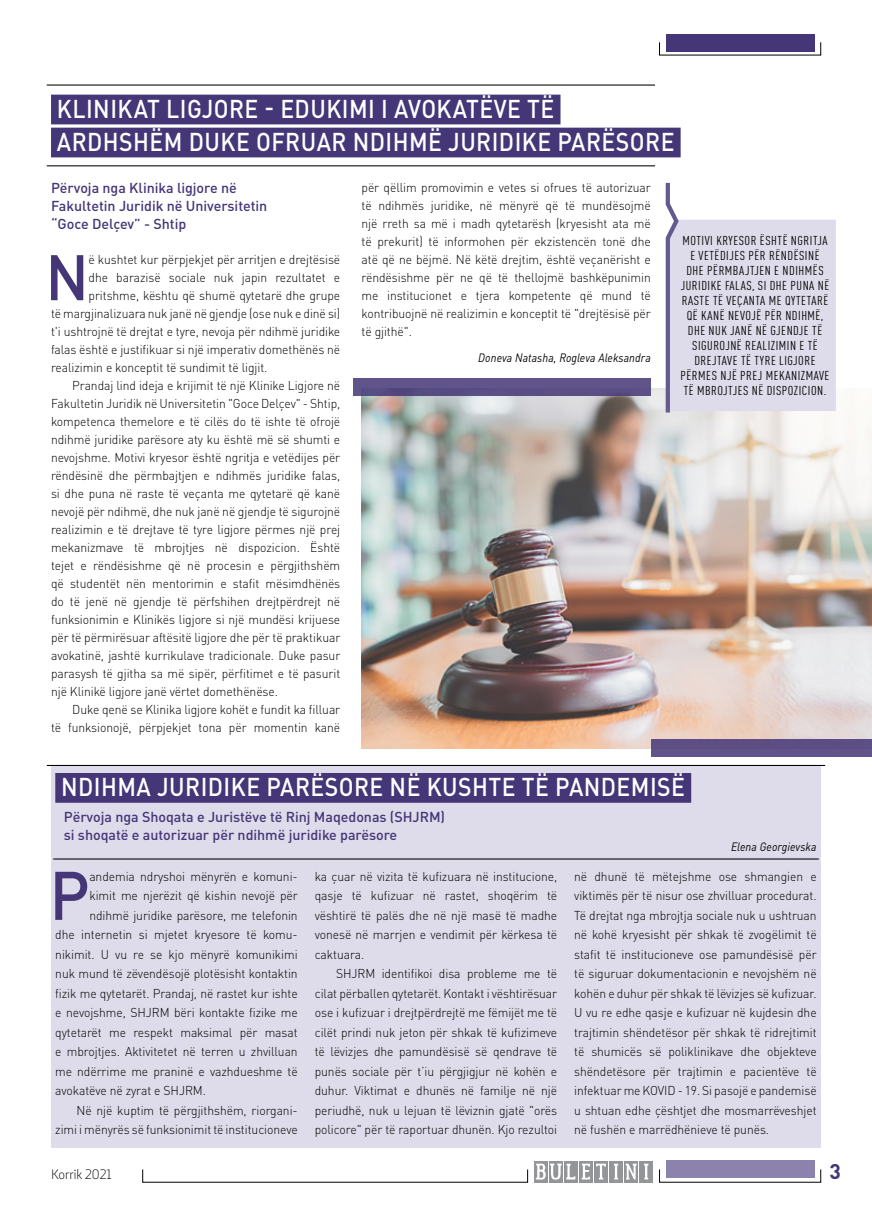
<style>
.page{position:relative;width:872px;height:1212px;background:#fff}
.page>*{position:absolute;margin:0;border:0;box-sizing:border-box;transform-origin:0 0}
.t1{font:500 67.5px "DIN Pro";color:#443677;scale:.95 1}
.t2{font:500 63.3px "DIN Pro";color:#443677;scale:.95 1}
.t3{font:500 25.5px/33px "DIN Pro";letter-spacing:.02em;color:#fff;scale:.9 1}
.t4{font:700 21px "DIN Pro";color:#443677}
.t5{font:500 14.25px/18px "DIN Pro";letter-spacing:-.005em;color:#443677}
.t6{font:300 12.75px/19.5px "DIN Pro";letter-spacing:-.005em;color:#000;text-align:justify;scale:.95 1}
.t7{font:condensed 12.75px/15px "DIN Pro";letter-spacing:.04em;color:#000;text-align:center;scale:1.05 1}
.t8{font:300 12.75px "Stobi Sans";letter-spacing:-.005em;color:#000}
.t9{font:italic 12px "DIN Pro";letter-spacing:.01em;color:#000;scale:.9 1}
</style>
<div class="page">
<div style="left:51px;top:765px;width:770px;height:383px;background:#dedcea"></div>
<div style="left:639px;top:1161px;width:14px;height:21px;background:#939598"></div>
<svg style="left:644px;top:1163px;width:4px;height:16px"></svg>
<svg style="left:624px;top:1161px;width:14px;height:21px"></svg>
<svg style="left:625px;top:1163px;width:11px;height:16px"></svg>
<div style="left:609px;top:1161px;width:14px;height:21px;background:#939598"></div>
<svg style="left:614px;top:1163px;width:4px;height:16px"></svg>
<div style="left:594px;top:1161px;width:14px;height:21px;background:#939598"></div>
<svg style="left:596px;top:1163px;width:10px;height:16px"></svg>
<div style="left:579px;top:1161px;width:13px;height:21px;background:#939598"></div>
<svg style="left:582px;top:1163px;width:8px;height:16px"></svg>
<svg style="left:564px;top:1161px;width:13px;height:21px"></svg>
<svg style="left:549px;top:1161px;width:13px;height:21px"></svg>
<svg style="left:534px;top:1161px;width:13px;height:21px"></svg>
<svg style="left:536px;top:1163px;width:39px;height:16px"></svg>
<div style="left:665px;top:1161px;width:149px;height:17px;background:#8b83ae"></div>
<div style="left:665px;top:34px;width:149px;height:17px;background:#443677"></div>
<img style="left:361px;top:388px;width:511px;height:360px">
<hr style="left:47px;top:85px;width:608px;height:1px;background:#000">
<hr style="left:47px;top:165px;width:608px;height:1px;background:#000">
<div style="left:51px;top:95px;width:509px;height:29px;background:#443677"></div>
<div style="left:51px;top:128px;width:629px;height:29px;background:#443677"></div>
<svg style="left:663px;top:182px;width:173px;height:235px"></svg>
<hr style="left:47px;top:765px;width:778px;height:1px;background:#000">
<div style="left:55px;top:773px;width:636px;height:30px;background:#443677"></div>
<hr style="left:53px;top:858px;width:766px;height:1px;background:#000">
<div style="left:651px;top:740px;width:221px;height:17px;background:#5d4e85"></div>
<div style="left:353px;top:378px;width:298px;height:17px;background:#60548b"></div>
<h3 class="t3" style="left:57px;top:90px;width:688px">KLINIKAT LIGJORE - EDUKIMI I AVOKATËVE TË<br>ARDHSHËM DUKE OFRUAR NDIHMË JURIDIKE PARËSORE</h3>
<p class="t5" style="left:51px;top:177px;width:218px">Përvoja nga Klinika ligjore në<br>Fakultetin Juridik në Universitetin “Goce Delçev” - Shtip</p>
<p class="t6" style="left:361px;top:177px;width:306px;line-height:18px">për qëllim promovimin e vetes si ofrues të autorizuar të ndihmës juridike, në mënyrë që të mundësojmë një rreth sa më i madh qytetarësh (kryesisht ata më të prekurit) të informohen për ekzistencën tonë dhe atë që ne bëjmë. Në këtë drejtim, është veçanërisht e rëndësishme për ne që të thellojmë bashkëpunimin me institucionet e tjera kompetente që mund të kontribuojnë në realizimin e konceptit të "drejtësisë për të gjithë".</p>
<p class="t7" style="left:680px;top:232px;width:143px">MOTIVI KRYESOR ËSHTË NGRITJA<br>E VETËDIJES PËR RËNDËSINË<br>DHE PËRMBAJTJEN E NDIHMËS<br>JURIDIKE FALAS, SI DHE PUNA NË<br>RASTE TË VEÇANTA ME QYTETARË<br>QË KANË NEVOJË PËR NDIHMË,<br>DHE NUK JANË NË GJENDJE TË<br>SIGUROJNË REALIZIMIN E TË<br>DREJTAVE TË TYRE LIGJORE<br>PËRMES NJË PREJ MEKANIZMAVE<br>TË MBROJTJES NË DISPOZICION.</p>
<h2 class="t2" style="left:45px;top:226px;width:47px">N</h2>
<p class="t6" style="left:89px;top:249px;width:266px">ë kushtet kur përpjekjet për arritjen e drejtësisë</p>
<p class="t6" style="left:89px;top:267px;width:266px">dhe barazisë sociale nuk japin rezultatet e</p>
<p class="t6" style="left:89px;top:285px;width:266px">pritshme, kështu që shumë qytetarë dhe grupe</p>
<p class="t6" style="left:51px;top:303px;width:306px">të margjinalizuara nuk janë në gjendje (ose nuk e dinë si)</p>
<p class="t6" style="left:51px;top:321px;width:306px">t'i ushtrojnë të drejtat e tyre, nevoja për ndihmë juridike</p>
<p class="t6" style="left:51px;top:339px;width:306px">falas është e justifikuar si një imperativ domethënës në</p>
<p class="t6" style="left:51px;top:357px;width:229px">realizimin e konceptit të sundimit të ligjit.</p>
<p class="t6" style="left:72px;top:375px;width:283px">Prandaj lind ideja e krijimit të një Klinike Ligjore në</p>
<p class="t6" style="left:51px;top:393px;width:306px">Fakultetin Juridik në Universitetin "Goce Delçev" - Shtip,</p>
<p class="t6" style="left:51px;top:411px;width:306px">kompetenca themelore e të cilës do të ishte të ofrojë</p>
<p class="t6" style="left:51px;top:429px;width:306px">ndihmë juridike parësore aty ku është më së shumti e</p>
<p class="t6" style="left:51px;top:447px;width:306px">nevojshme. Motivi kryesor është ngritja e vetëdijes për</p>
<p class="t6" style="left:51px;top:465px;width:306px">rëndësinë dhe përmbajtjen e ndihmës juridike falas,</p>
<p class="t6" style="left:51px;top:483px;width:306px">si dhe puna në raste të veçanta me qytetarë që kanë</p>
<p class="t6" style="left:51px;top:501px;width:306px">nevojë për ndihmë, dhe nuk janë në gjendje të sigurojnë</p>
<p class="t6" style="left:51px;top:519px;width:306px">realizimin e të drejtave të tyre ligjore përmes një prej</p>
<p class="t6" style="left:51px;top:537px;width:306px">mekanizmave të mbrojtjes në dispozicion. Është</p>
<p class="t6" style="left:51px;top:555px;width:306px">tejet e rëndësishme që në procesin e përgjithshëm</p>
<p class="t6" style="left:51px;top:573px;width:306px">që studentët nën mentorimin e stafit mësimdhënës</p>
<p class="t6" style="left:51px;top:591px;width:306px">do të jenë në gjendje të përfshihen drejtpërdrejt në</p>
<p class="t6" style="left:51px;top:609px;width:306px">funksionimin e Klinikës ligjore si një mundësi krijuese</p>
<p class="t6" style="left:51px;top:627px;width:306px">për të përmirësuar aftësitë ligjore dhe për të praktikuar</p>
<p class="t6" style="left:51px;top:645px;width:306px">avokatinë, jashtë kurrikulave tradicionale. Duke pasur</p>
<p class="t6" style="left:51px;top:663px;width:306px">parasysh të gjitha sa më sipër, përfitimet e të pasurit</p>
<p class="t6" style="left:51px;top:681px;width:240px">një Klinikë ligjore janë vërtet domethënëse.</p>
<p class="t6" style="left:72px;top:699px;width:283px">Duke qenë se Klinika ligjore kohët e fundit ka filluar</p>
<p class="t6" style="left:51px;top:717px;width:306px">të funksionojë, përpjekjet tona për momentin kanë</p>
<p class="t9" style="left:478px;top:348px;width:193px">Doneva Natasha, Rogleva Aleksandra</p>
<h3 class="t3" style="left:61px;top:768px;width:695px">NDIHMA JURIDIKE PARËSORE NË KUSHTE TË PANDEMISË</h3>
<p class="t5" style="left:64px;top:807px;width:383px">Përvoja nga Shoqata e Juristëve të Rinj Maqedonas (SHJRM) si shoqatë e autorizuar për ndihmë juridike parësore</p>
<h1 class="t1" style="left:49px;top:841px;width:44px">P</h1>
<p class="t6" style="left:89px;top:865px;width:219px">andemia ndryshoi mënyrën e komuni-</p>
<p class="t6" style="left:315px;top:865px;width:257px">ka çuar në vizita të kufizuara në institucione, qasje të kufizuar në rastet, shoqërim të vështirë të palës dhe në një masë të madhe vonesë në marrjen e vendimit për kërkesa të caktuara.</p>
<p class="t6" style="left:315px;top:963px;width:257px;text-indent:21px">SHJRM identifikoi disa probleme me të cilat përballen qytetarët. Kontakt i vështirësuar ose i kufizuar i drejtpërdrejtë me fëmijët me të cilët prindi nuk jeton për shkak të kufizimeve të lëvizjes dhe pamundësisë së qendrave të punës sociale për t’iu përgjigjur në kohën e duhur. Viktimat e dhunës në familje në një periudhë, nuk u lejuan të lëviznin gjatë "orës policore" për të raportuar dhunën. Kjo rezultoi</p>
<p class="t6" style="left:89px;top:885px;width:221px">kimit me njerëzit që kishin nevojë për</p>
<p class="t6" style="left:89px;top:904px;width:221px">ndihmë juridike parësore, me telefonin</p>
<p class="t6" style="left:55px;top:924px;width:255px">dhe internetin si mjetet kryesore të komu-</p>
<p class="t6" style="left:55px;top:943px;width:257px">nikimit. U vu re se kjo mënyrë komunikimi</p>
<p class="t6" style="left:55px;top:963px;width:257px">nuk mund të zëvendësojë plotësisht kontaktin</p>
<p class="t6" style="left:55px;top:982px;width:257px">fizik me qytetarët. Prandaj, në rastet kur ishte</p>
<p class="t6" style="left:55px;top:1002px;width:257px">e nevojshme, SHJRM bëri kontakte fizike me</p>
<p class="t6" style="left:55px;top:1021px;width:257px">qytetarët me respekt maksimal për masat</p>
<p class="t6" style="left:55px;top:1041px;width:257px">e mbrojtjes. Aktivitetet në terren u zhvilluan</p>
<p class="t6" style="left:55px;top:1060px;width:257px">me ndërrime me praninë e vazhdueshme të</p>
<p class="t6" style="left:55px;top:1080px;width:160px">avokatëve në zyrat e SHJRM.</p>
<p class="t6" style="left:77px;top:1099px;width:232px">Në një kuptim të përgjithshëm, riorgani-</p>
<p class="t6" style="left:55px;top:1119px;width:257px">zimi i mënyrës së funksionimit të institucioneve</p>
<p class="t9" style="left:731px;top:837px;width:97px">Elena Georgievska</p>
<p class="t6" style="left:574px;top:865px;width:257px">në dhunë të mëtejshme ose shmangien e viktimës për të nisur ose zhvilluar procedurat.<br>Të drejtat nga mbrojtja sociale nuk u ushtruan në kohë kryesisht për shkak të zvogëlimit të stafit të institucioneve ose pamundësisë për të siguruar dokumentacionin e nevojshëm në kohën e duhur për shkak të lëvizjes së kufizuar.<br>U vu re edhe qasje e kufizuar në kujdesin dhe trajtimin shëndetësor për shkak të ridrejtimit të shumicës së poliklinikave dhe objekteve shëndetësore për trajtimin e pacientëve të infektuar me KOVID - 19. Si pasojë e pandemisë u shtuan edhe çështjet dhe mosmarrëveshjet në fushën e marrëdhënieve të punës.</p>
<p class="t8" style="left:51px;top:1165px;width:62px">Korrik 2021</p>
<h3 class="t4" style="left:829px;top:1154px;width:13px">3</h3>
</div>
